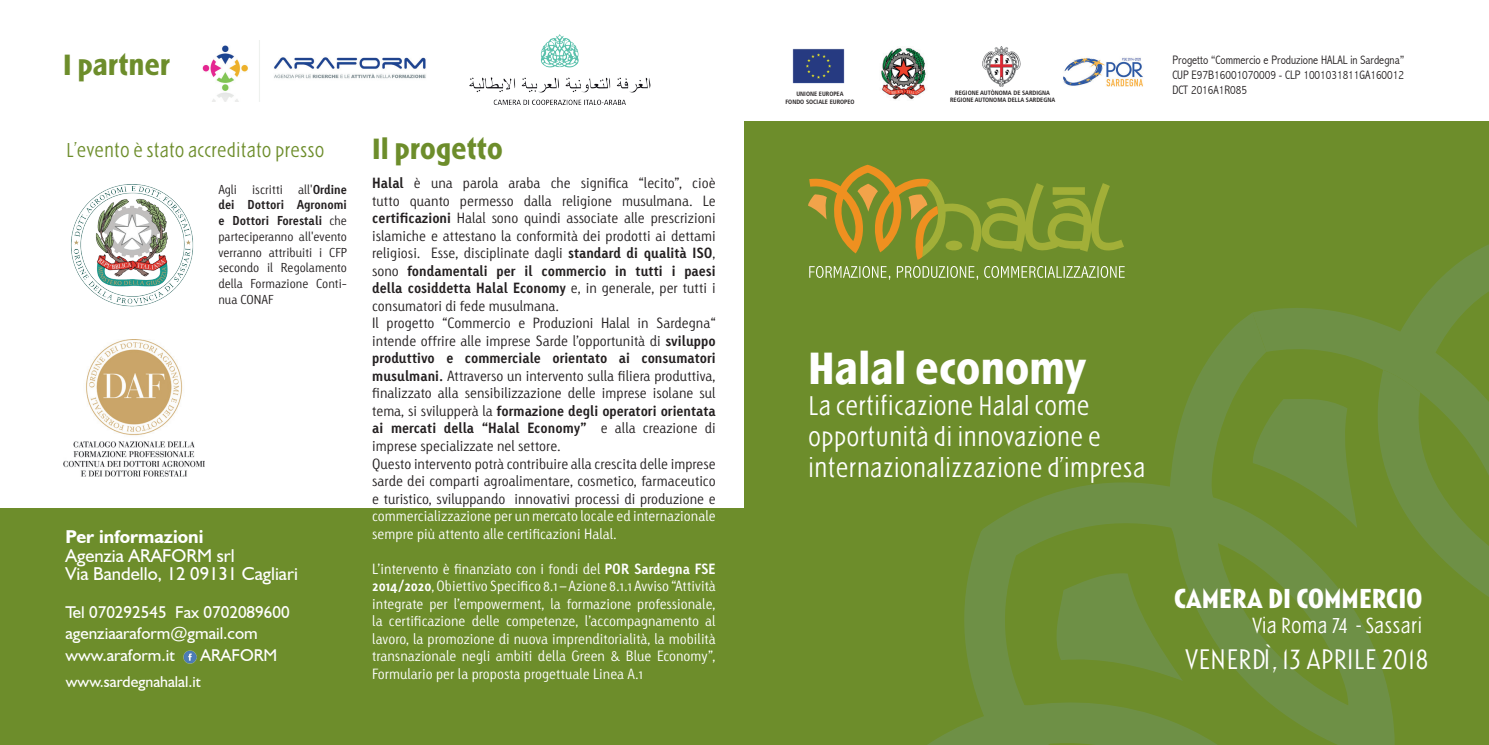
<style>
.page{position:relative;width:1489px;height:745px;background:#fff}
.page>*{position:absolute;margin:0;border:0;box-sizing:border-box;transform-origin:0 0}
.t1{font:700 43.05px "Linotype Spitz";color:#fff}
.t2{font:700 28px "Linotype Spitz";color:#6d8d2b}
.t3{font:300 27.12px "Linotype Spitz";color:#fff}
.t4{font:700 26.25px "Linotype Spitz";color:#fff}
.t5{font:300 25.9px/31px "Linotype Spitz";color:#fff}
.t6{font:300 21px "Linotype Spitz";color:#fff}
.t7{font:300 19.25px "Linotype Spitz";color:#6d8d2b}
.t8{font:18.55px/18.6px "Humanist 521 BT";color:#fff}
.t9{font:700 18.55px "Humanist 521 BT";color:#fff}
.t10{font:16.97px/21.7px "Humanist 521 BT";color:#fff}
.t11{font:15.75px "Humanist 521 BT";color:#fff}
.t12{font:300 14px/17.5px "Linotype Tetria";color:#231f20}
.t13{font:300 14px/17.5px "Linotype Tetria";color:#fff}
.t14{font:300 12.25px/15.8px "Linotype Tetria";color:#231f20;text-align:justify}
.t15{font:300 condensed 12.25px/14.7px "Abadi";color:#231f20;text-align:justify}
.t16{font:700 condensed 6.3px/7.5px "Frutiger";color:#231f20;text-align:center}
.s1{font-weight:700}
</style>
<div class="page">
<div style="left:744px;top:121px;width:744px;height:623px;background:#6d8d2b"></div>
<svg style="left:1257px;top:245px;width:231px;height:124px"></svg>
<svg style="left:929px;top:312px;width:468px;height:432px"></svg>
<svg style="left:1371px;top:369px;width:117px;height:259px"></svg>
<svg style="left:1051px;top:571px;width:131px;height:109px"></svg>
<svg style="left:1251px;top:396px;width:105px;height:131px"></svg>
<svg style="left:808px;top:165px;width:315px;height:95px"></svg>
<svg style="left:809px;top:266px;width:315px;height:14px"></svg>
<div style="left:0;top:508px;width:744px;height:236px;background:#6d8d2b"></div>
<img style="left:202px;top:40px;width:224px;height:61px">
<img style="left:469px;top:34px;width:181px;height:70px">
<img style="left:184px;top:650px;width:13px;height:13px">
<img style="left:1063px;top:57px;width:80px;height:30px">
<img style="left:982px;top:46px;width:39px;height:41px">
<img style="left:881px;top:48px;width:45px;height:52px">
<img style="left:792px;top:48px;width:52px;height:35px">
<img style="left:71px;top:184px;width:123px;height:123px">
<img style="left:63px;top:339px;width:141px;height:137px">
<h2 class="t2" style="left:63px;top:47px;width:109px">I partner</h2>
<h3 class="t7" style="left:66px;top:139px;width:260px">L’evento è stato accreditato presso</h3>
<p class="t14" style="left:218px;top:181px;width:130px">Agli iscritti all'<span class="s1">Ordine dei Dottori Agronomi e Dottori Forestali</span> che parteciperanno all'evento verranno attribuiti i CFP secondo il Regolamento della Formazione Conti&shy;nua CONAF</p>
<h3 class="t9" style="left:65px;top:525px;width:139px">Per informazioni</h3>
<h3 class="t8" style="left:65px;top:545px;width:234px">Agenzia ARAFORM srl<br>Via Bandello, 12 09131 Cagliari</h3>
<p class="t10" style="left:65px;top:600px;width:226px">Tel 070292545 Fax 0702089600 agenziaaraform@gmail.com www.araform.it</p>
<p class="t10" style="left:201px;top:643px;width:78px">ARAFORM</p>
<p class="t11" style="left:66px;top:672px;width:136px">www.sardegnahalal.it</p>
<h2 class="t2" style="left:372px;top:132px;width:132px">Il progetto</h2>
<p class="t12" style="left:372px;top:174px;width:345px"><span class="s1">Halal</span> è una parola araba che significa “lecito”, cioè tutto quanto permesso dalla religione musulmana. Le <span class="s1">certificazioni</span> Halal sono quindi associate alle prescrizioni islamiche e attestano la conformità dei prodotti ai dettami religiosi. Esse, disciplinate dagli <span class="s1">standard di qualità ISO</span>, sono <span class="s1">fondamentali per il commercio in tutti i paesi della cosiddetta Halal Economy</span> e, in generale, per tutti i consumatori di fede musulmana.<br>Il progetto “Commercio e Produzioni Halal in Sardegna“ intende offrire alle imprese Sarde l’opportunità di <span class="s1">sviluppo produttivo e commerciale orientato ai consumatori musulmani.</span> Attraverso un intervento sulla filiera produttiva, finalizzato alla sensibilizzazione delle imprese isolane sul tema, si svilupperà la <span class="s1">formazione degli operatori orientata ai mercati della “Halal Economy”</span> e alla creazione di imprese specializzate nel settore.<br>Questo intervento potrà contribuire alla crescita delle imprese sarde dei comparti agroalimentare, cosmetico, farmaceutico e turistico, sviluppando innovativi processi di produzione e</p>
<p class="t13" style="left:372px;top:507px;width:345px">commercializzazione per un mercato locale ed internazionale sempre più attento alle certificazioni Halal.</p>
<p class="t13" style="left:372px;top:559px;width:345px;text-align:justify">L’intervento è finanziato con i fondi del <span class="s1">POR Sardegna FSE 2014/2020</span>, Obiettivo Specifico 8.1 – Azione 8.1.1 Avviso “Attività integrate per l’empowerment, la formazione professionale, la certificazione delle competenze, l’accompagnamento al lavoro, la promozione di nuova imprenditorialità, la mobilità transnazionale negli ambiti della Green &amp; Blue Economy”, Formulario per la proposta progettuale Linea A.1</p>
<p class="t16" style="left:785px;top:90px;width:71px">UNIONE EUROPEA<br>FONDO SOCIALE EUROPEO</p>
<p class="t16" style="left:950px;top:89px;width:107px">REGIONE AUTÒNOMA DE SARDIGNA<br>REGIONE AUTONOMA DELLA SARDEGNA</p>
<p class="t15" style="left:1172px;top:53px;width:233px">Progetto “Commercio e Produzione HALAL in Sardegna” CUP E97B16001070009 - CLP 1001031811GA160012<br>DCT 2016A1R085</p>
<h1 class="t1" style="left:808px;top:341px;width:279px">Halal economy</h1>
<h3 class="t5" style="left:808px;top:390px;width:339px">La certificazione Halal come opportunità di innovazione e internazionalizzazione d’impresa</h3>
<h3 class="t4" style="left:1173px;top:581px;width:250px">CAMERA DI COMMERCIO</h3>
<h3 class="t6" style="left:1251px;top:613px;width:172px">Via Roma 74 - Sassari</h3>
<h3 class="t3" style="left:1185px;top:643px;width:245px">VENERDÌ, 13 APRILE 2018</h3>
</div>
